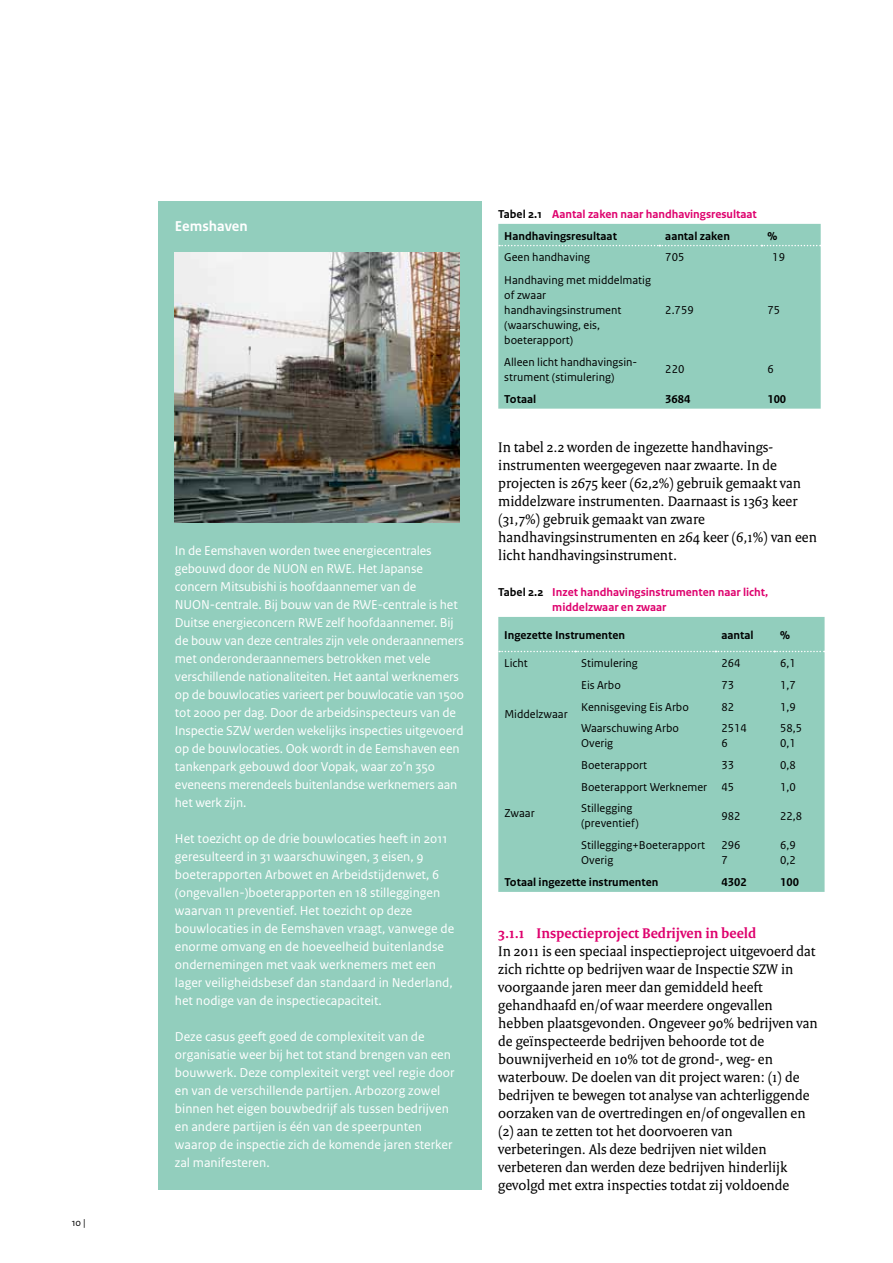
<style>
.page{position:relative;width:893px;height:1263px;background:#fff}
.page>*{position:absolute;margin:0;border:0;box-sizing:border-box;transform-origin:0 0}
.t1{font:15px/18px "Rijksoverheid Serif";color:#000}
.t2{font:700 15px "Rijksoverheid Serif";color:#de006d}
.t3{font:700 15px "Rijksoverheid Sans Text";color:#fff}
.t4{font:13.5px/18px "Rijksoverheid Sans Text";color:#fff}
.t5{font:12px/15px "Rijksoverheid Sans Text";color:#000}
.t6{font:700 12px/21.8px "Rijksoverheid Sans Text";color:#de006d}
.t7{font:700 12px "Rijksoverheid Sans Text";color:#000}
.t8{font:10.5px "Rijksoverheid Sans Text";color:#000}
.s1{color:#000}
</style>
<div class="page">
<div style="left:158px;top:201px;width:323px;height:989px;background:#92cebd"></div>
<img style="left:175px;top:253px;width:285px;height:270px">
<div style="left:498px;top:224px;width:323px;height:185px;background:#92cebd"></div>
<svg style="left:499px;top:245px;width:322px;height:1px"></svg>
<div style="left:498px;top:617px;width:327px;height:275px;background:#92cebd"></div>
<svg style="left:499px;top:651px;width:326px;height:1px"></svg>
<p class="t8" style="left:72px;top:1216px;width:16px">10 |</p>
<p class="t3" style="left:175px;top:217px;width:74px">Eemshaven</p>
<p class="t4" style="left:175px;top:541px;width:291px">In de Eemshaven worden twee energiecentrales gebouwd door de NUON en RWE. Het Japanse concern Mitsubishi is hoofdaannemer van de NUON-centrale. Bij bouw van de RWE-centrale is het Duitse energieconcern RWE zelf hoofdaannemer. Bij de bouw van deze centrales zijn vele onderaannemers met onderonderaannemers betrokken met vele verschillende nationaliteiten. Het aantal werknemers op de bouwlocaties varieert per bouwlocatie van 1500 tot 2000 per dag. Door de arbeidsinspecteurs van de Inspectie SZW werden wekelijks inspecties uitgevoerd op de bouwlocaties. Ook wordt in de Eemshaven een tankenpark gebouwd door Vopak, waar zo’n 350 eveneens merendeels buitenlandse werknemers aan het werk zijn.</p>
<p class="t4" style="left:175px;top:829px;width:281px">Het toezicht op de drie bouwlocaties heeft in 2011 geresulteerd in 31 waarschuwingen, 3 eisen, 9 boeterapporten Arbowet en Arbeidstijdenwet, 6 (ongevallen-)boeterapporten en 18 stilleggingen waarvan 11 preventief. Het toezicht op deze bouwlocaties in de Eemshaven vraagt, vanwege de enorme omvang en de hoeveelheid buitenlandse ondernemingen met vaak werknemers met een lager veiligheidsbesef dan standaard in Nederland, het nodige van de inspectiecapaciteit.</p>
<p class="t4" style="left:175px;top:1027px;width:281px">Deze casus geeft goed de complexiteit van de organisatie weer bij het tot stand brengen van een bouwwerk. Deze complexiteit vergt veel regie door en van de verschillende partijen. Arbozorg zowel binnen het eigen bouwbedrijf als tussen bedrijven en andere partijen is één van de speerpunten waarop de inspectie zich de komende jaren sterker zal manifesteren.</p>
<p class="t6" style="left:504px;top:203px;width:254px;text-indent:-6px"><span class="s1">Tabel 2.1</span> Aantal zaken naar handhavingsresultaat<br><span class="s1">Handhavingsresultaat</span></p>
<p class="t7" style="left:665px;top:229px;width:66px">aantal zaken</p>
<p class="t7" style="left:767px;top:229px;width:11px">%</p>
<p class="t5" style="left:504px;top:250px;width:87px">Geen handhaving</p>
<p class="t5" style="left:665px;top:250px;width:21px">705</p>
<p class="t5" style="left:772px;top:250px;width:14px">19</p>
<p class="t5" style="left:504px;top:272px;width:148px">Handhaving met middelmatig of zwaar handhavingsinstrument (waarschuwing, eis, boeterapport)</p>
<p class="t5" style="left:665px;top:302px;width:30px">2.759</p>
<p class="t5" style="left:767px;top:302px;width:14px">75</p>
<p class="t5" style="left:504px;top:355px;width:135px">Alleen licht handhavingsin&shy;strument (stimulering)</p>
<p class="t5" style="left:665px;top:362px;width:21px">220</p>
<p class="t5" style="left:767px;top:362px;width:8px">6</p>
<p class="t7" style="left:504px;top:392px;width:33px">Totaal</p>
<p class="t7" style="left:665px;top:392px;width:27px">3684</p>
<p class="t7" style="left:767px;top:392px;width:20px">100</p>
<p class="t1" style="left:498px;top:438px;width:320px">In tabel 2.2 worden de ingezette handhavings&shy;instrumenten weergegeven naar zwaarte. In de projecten is 2675 keer (62,2%) gebruik gemaakt van middelzware instrumenten. Daarnaast is 1363 keer (31,7%) gebruik gemaakt van zware handhavingsinstrumenten en 264 keer (6,1%) van een licht handhavingsinstrument.</p>
<p class="t6" style="left:552px;top:585px;width:217px;line-height:15px;text-indent:-54px"><span class="s1">Tabel 2.2</span> Inzet handhavingsinstrumenten naar licht, middelzwaar en zwaar</p>
<p class="t7" style="left:504px;top:628px;width:122px">Ingezette Instrumenten</p>
<p class="t7" style="left:721px;top:628px;width:34px">aantal</p>
<p class="t7" style="left:780px;top:628px;width:11px">%</p>
<p class="t5" style="left:504px;top:656px;width:25px">Licht</p>
<p class="t5" style="left:581px;top:656px;width:58px">Stimulering</p>
<p class="t5" style="left:721px;top:656px;width:21px">264</p>
<p class="t5" style="left:780px;top:656px;width:17px">6,1</p>
<p class="t5" style="left:504px;top:707px;width:65px">Middelzwaar</p>
<p class="t5" style="left:581px;top:678px;width:41px">Eis Arbo</p>
<p class="t5" style="left:721px;top:678px;width:14px">73</p>
<p class="t5" style="left:780px;top:678px;width:17px">1,7</p>
<p class="t5" style="left:581px;top:699px;width:109px">Kennisgeving Eis Arbo</p>
<p class="t5" style="left:721px;top:699px;width:14px">82</p>
<p class="t5" style="left:780px;top:699px;width:17px">1,9</p>
<p class="t5" style="left:581px;top:721px;width:99px">Waarschuwing Arbo<br>Overig</p>
<p class="t5" style="left:721px;top:721px;width:27px">2514<br>6</p>
<p class="t5" style="left:780px;top:721px;width:24px">58,5<br>0,1</p>
<p class="t5" style="left:581px;top:758px;width:68px">Boeterapport</p>
<p class="t5" style="left:721px;top:758px;width:14px">33</p>
<p class="t5" style="left:780px;top:758px;width:17px">0,8</p>
<p class="t5" style="left:581px;top:779px;width:155px">Boeterapport Werknemer 45</p>
<p class="t5" style="left:780px;top:779px;width:17px">1,0</p>
<p class="t5" style="left:581px;top:801px;width:59px">Stillegging (preventief)</p>
<p class="t5" style="left:721px;top:809px;width:21px">982</p>
<p class="t5" style="left:780px;top:809px;width:24px">22,8</p>
<p class="t5" style="left:581px;top:838px;width:125px">Stillegging+Boeterapport<br>Overig</p>
<p class="t5" style="left:721px;top:838px;width:21px">296<br>7</p>
<p class="t5" style="left:780px;top:838px;width:17px">6,9<br>0,2</p>
<p class="t7" style="left:504px;top:875px;width:156px">Totaal ingezette instrumenten</p>
<p class="t7" style="left:721px;top:875px;width:27px">4302</p>
<p class="t7" style="left:780px;top:875px;width:20px">100</p>
<p class="t2" style="left:498px;top:924px;width:260px">3.1.1 Inspectieproject Bedrijven in beeld</p>
<p class="t1" style="left:498px;top:942px;width:321px">In 2011 is een speciaal inspectieproject uitgevoerd dat zich richtte op bedrijven waar de Inspectie SZW in voorgaande jaren meer dan gemiddeld heeft gehandhaafd en/of waar meerdere ongevallen hebben plaatsgevonden. Ongeveer 90% bedrijven van de geïnspecteerde bedrijven behoorde tot de bouwnijverheid en 10% tot de grond-, weg- en waterbouw. De doelen van dit project waren: (1) de bedrijven te bewegen tot analyse van achterliggende oorzaken van de overtredingen en/of ongevallen en (2) aan te zetten tot het doorvoeren van verbeteringen. Als deze bedrijven niet wilden verbeteren dan werden deze bedrijven hinderlijk gevolgd met extra inspecties totdat zij voldoende</p>
<p class="t5" style="left:504px;top:805px;width:32px">Zwaar</p>
</div>
